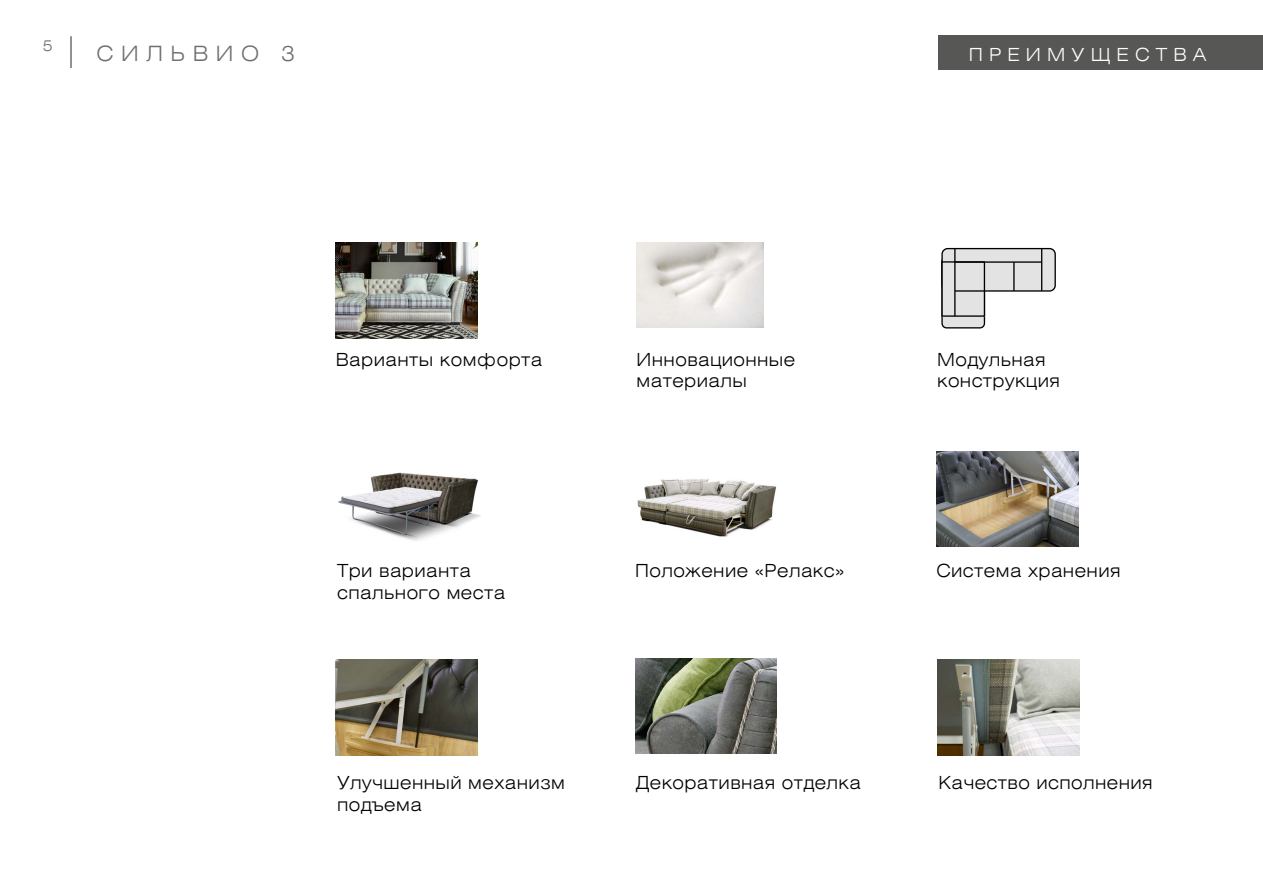
<style>
.page{position:relative;width:1263px;height:893px;background:#fff}
.page>*{position:absolute;margin:0;border:0;box-sizing:border-box;transform-origin:0 0}
.t1{font:21px "Helios Ext Light C";letter-spacing:.36em;color:#706f6f}
.t2{font:18px/21.6px "Helios Ext Light C";letter-spacing:.025em;color:#000}
.t3{font:18px "Helios Ext Light C";letter-spacing:.34em;color:#fff}
.t4{font:15px "Helios Ext Light C";color:#706f6f}
</style>
<div class="page">
<img style="left:336px;top:242px;width:142px;height:96px">
<img style="left:336px;top:660px;width:142px;height:95px">
<img style="left:937px;top:660px;width:142px;height:95px">
<img style="left:637px;top:242px;width:126px;height:85px">
<div style="left:942px;top:257px;width:42px;height:71px;background:#e3e3e3;border-radius:4px"></div>
<div style="left:941px;top:256px;width:44px;height:72px;border:1px solid #000;border-radius:4px"></div>
<div style="left:942px;top:249px;width:113px;height:42px;background:#e3e3e3;border-radius:6px"></div>
<div style="left:941px;top:248px;width:115px;height:44px;border:1px solid #000;border-radius:6px"></div>
<div style="left:942px;top:262px;width:42px;height:54px;background:#e3e3e3"></div>
<div style="left:941px;top:261px;width:44px;height:56px;border:1px solid #000"></div>
<hr style="left:1041px;top:249px;width:1px;height:42px;background:#000">
<hr style="left:954px;top:249px;width:1px;height:67px;background:#000">
<hr style="left:954px;top:261px;width:88px;height:2px;background:#000">
<svg style="left:1013px;top:262px;width:1px;height:29px"></svg>
<hr style="left:955px;top:290px;width:29px;height:2px;background:#000">
<img style="left:635px;top:658px;width:142px;height:96px">
<img style="left:637px;top:479px;width:140px;height:58px">
<img style="left:936px;top:451px;width:142px;height:96px">
<div style="left:938px;top:35px;width:325px;height:35px;background:#575756"></div>
<img style="left:338px;top:472px;width:142px;height:69px">
<hr style="left:70px;top:36px;width:2px;height:32px;background:#706f6f">
<p class="t4" style="left:43px;top:36px;width:11px">5</p>
<p class="t1" style="left:97px;top:41px;width:200px">СИЛЬВИО 3</p>
<p class="t3" style="left:969px;top:43px;width:239px">ПРЕИМУЩЕСТВА</p>
<p class="t2" style="left:336px;top:348px;width:208px">Варианты комфорта</p>
<p class="t2" style="left:637px;top:348px;width:160px">Инновационные материалы</p>
<p class="t2" style="left:337px;top:560px;width:170px">Три варианта спального места</p>
<p class="t2" style="left:635px;top:560px;width:211px">Положение «Релакс»</p>
<p class="t2" style="left:937px;top:348px;width:124px">Модульная конструкция</p>
<p class="t2" style="left:936px;top:560px;width:185px">Система хранения</p>
<p class="t2" style="left:337px;top:772px;width:229px">Улучшенный механизм подъема</p>
<p class="t2" style="left:938px;top:772px;width:216px">Качество исполнения</p>
<p class="t2" style="left:636px;top:772px;width:227px">Декоративная отделка</p>
</div>
